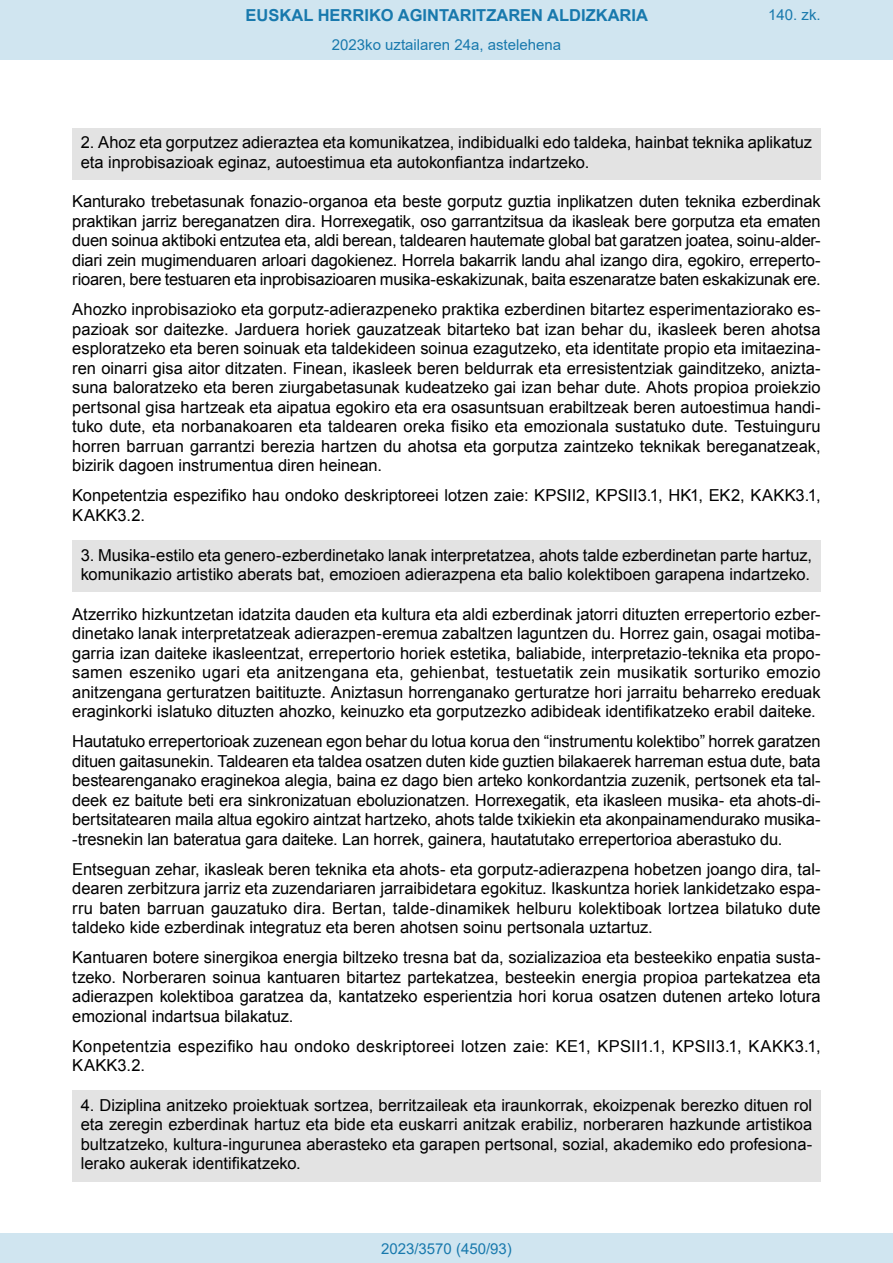
<style>
.page{position:relative;width:893px;height:1263px;background:#fff}
.page>*{position:absolute;margin:0;border:0;box-sizing:border-box;transform-origin:0 0}
.t1{font:16.5px/19.5px "Arial";letter-spacing:-.005em;color:#000;text-align:justify}
.t2{font:16.5px/19.5px "Arial";letter-spacing:.015em;color:#000}
.t3{font:700 16.5px "Arial";color:#1879ad}
.Paginacion_Centro{font:15px "Arial";color:#1879ad}
</style>
<div class="page">
<div style="left:72px;top:128px;width:749px;height:52px;background:#e3e3e3"></div>
<div style="left:72px;top:540px;width:749px;height:52px;background:#e3e3e3"></div>
<div style="left:72px;top:1090px;width:749px;height:91px;background:#e3e3e3"></div>
<div style="left:0;top:0;width:893px;height:60px;background:#d0e5f0"></div>
<div style="left:0;top:1233px;width:893px;height:30px;background:#d0e5f0"></div>
<p class="t3" style="left:246px;top:3px;width:404px">EUSKAL HERRIKO AGINTARITZAREN ALDIZKARIA</p>
<p class="Paginacion_Centro" style="left:768px;top:5px;width:54px">140. zk.</p>
<p class="Paginacion_Centro" style="left:332px;top:35px;width:231px">2023ko uztailaren 24a, astelehena</p>
<p class="t1" style="left:81px;top:133px;width:733px">2. Ahoz eta gorputzez adieraztea eta komunikatzea, indibidualki edo taldeka, hainbat teknika aplikatuz eta inprobisazioak eginaz, autoestimua eta autokonfiantza indartzeko.</p>
<p class="t1" style="left:72px;top:192px;width:750px">Kanturako trebetasunak fonazio-organoa eta beste gorputz guztia inplikatzen duten teknika ezberdinak praktikan jarriz bereganatzen dira. Horrexegatik, oso garrantzitsua da ikasleak bere gorputza eta ematen duen soinua aktiboki entzutea eta, aldi berean, taldearen hautemate global bat garatzen joatea, soinu-alder&shy;diari zein mugimenduaren arloari dagokienez. Horrela bakarrik landu ahal izango dira, egokiro, erreperto&shy;rioaren, bere testuaren eta inprobisazioaren musika-eskakizunak, baita eszenaratze baten eskakizunak ere.</p>
<p class="t1" style="left:72px;top:300px;width:750px">Ahozko inprobisazioko eta gorputz-adierazpeneko praktika ezberdinen bitartez esperimentaziorako es&shy;pazioak sor daitezke. Jarduera horiek gauzatzeak bitarteko bat izan behar du, ikasleek beren ahotsa esploratzeko eta beren soinuak eta taldekideen soinua ezagutzeko, eta identitate propio eta imitaezina&shy;ren oinarri gisa aitor ditzaten. Finean, ikasleek beren beldurrak eta erresistentziak gainditzeko, anizta&shy;suna baloratzeko eta beren ziurgabetasunak kudeatzeko gai izan behar dute. Ahots propioa proiekzio pertsonal gisa hartzeak eta aipatua egokiro eta era osasuntsuan erabiltzeak beren autoestimua handi&shy;tuko dute, eta norbanakoaren eta taldearen oreka fisiko eta emozionala sustatuko dute. Testuinguru horren barruan garrantzi berezia hartzen du ahotsa eta gorputza zaintzeko teknikak bereganatzeak, bizirik dagoen instrumentua diren heinean.</p>
<p class="t1" style="left:72px;top:486px;width:750px">Konpetentzia espezifiko hau ondoko deskriptoreei lotzen zaie: KPSII2, KPSII3.1, HK1, EK2, KAKK3.1,<br>KAKK3.2.</p>
<p class="t1" style="left:81px;top:545px;width:733px">3. Musika-estilo eta genero-ezberdinetako lanak interpretatzea, ahots talde ezberdinetan parte hartuz, komunikazio artistiko aberats bat, emozioen adierazpena eta balio kolektiboen garapena indartzeko.</p>
<p class="t1" style="left:72px;top:604px;width:750px">Atzerriko hizkuntzetan idatzita dauden eta kultura eta aldi ezberdinak jatorri dituzten errepertorio ezber&shy;dinetako lanak interpretatzeak adierazpen-eremua zabaltzen laguntzen du. Horrez gain, osagai motiba&shy;garria izan daiteke ikasleentzat, errepertorio horiek estetika, baliabide, interpretazio-teknika eta propo&shy;samen eszeniko ugari eta anitzengana eta, gehienbat, testuetatik zein musikatik sorturiko emozio anitzengana gerturatzen baitituzte. Aniztasun horrenganako gerturatze hori jarraitu beharreko ereduak eraginkorki islatuko dituzten ahozko, keinuzko eta gorputzezko adibideak identifikatzeko erabil daiteke.</p>
<p class="t1" style="left:72px;top:732px;width:750px">Hautatuko errepertorioak zuzenean egon behar du lotua korua den “instrumentu kolektibo” horrek garatzen dituen gaitasunekin. Taldearen eta taldea osatzen duten kide guztien bilakaerek harreman estua dute, bata bestearenganako eraginekoa alegia, baina ez dago bien arteko konkordantzia zuzenik, pertsonek eta tal&shy;deek ez baitute beti era sinkronizatuan eboluzionatzen. Horrexegatik, eta ikasleen musika- eta ahots-di&shy;bertsitatearen maila altua egokiro aintzat hartzeko, ahots talde txikiekin eta akonpainamendurako musika--tresnekin lan bateratua gara daiteke. Lan horrek, gainera, hautatutako errepertorioa aberastuko du.</p>
<p class="t1" style="left:72px;top:859px;width:750px">Entseguan zehar, ikasleak beren teknika eta ahots- eta gorputz-adierazpena hobetzen joango dira, tal&shy;dearen zerbitzura jarriz eta zuzendariaren jarraibidetara egokituz. Ikaskuntza horiek lankidetzako espa&shy;rru baten barruan gauzatuko dira. Bertan, talde-dinamikek helburu kolektiboak lortzea bilatuko dute taldeko kide ezberdinak integratuz eta beren ahotsen soinu pertsonala uztartuz.</p>
<p class="t1" style="left:72px;top:948px;width:750px">Kantuaren botere sinergikoa energia biltzeko tresna bat da, sozializazioa eta besteekiko enpatia susta&shy;tzeko. Norberaren soinua kantuaren bitartez partekatzea, besteekin energia propioa partekatzea eta adierazpen kolektiboa garatzea da, kantatzeko esperientzia hori korua osatzen dutenen arteko lotura emozional indartsua bilakatuz.</p>
<p class="t2" style="left:72px;top:1036px;width:750px">Konpetentzia espezifiko hau ondoko deskriptoreei lotzen zaie: KE1, KPSII1.1, KPSII3.1, KAKK3.1,<br>KAKK3.2.</p>
<p class="t1" style="left:81px;top:1095px;width:733px">4. Diziplina anitzeko proiektuak sortzea, berritzaileak eta iraunkorrak, ekoizpenak berezko dituen rol eta zeregin ezberdinak hartuz eta bide eta euskarri anitzak erabiliz, norberaren hazkunde artistikoa bultzatzeko, kultura-ingurunea aberasteko eta garapen pertsonal, sozial, akademiko edo profesiona&shy;lerako aukerak identifikatzeko.</p>
<p class="Paginacion_Centro" style="left:381px;top:1238px;width:132px">2023/3570 (450/93)</p>
</div>
